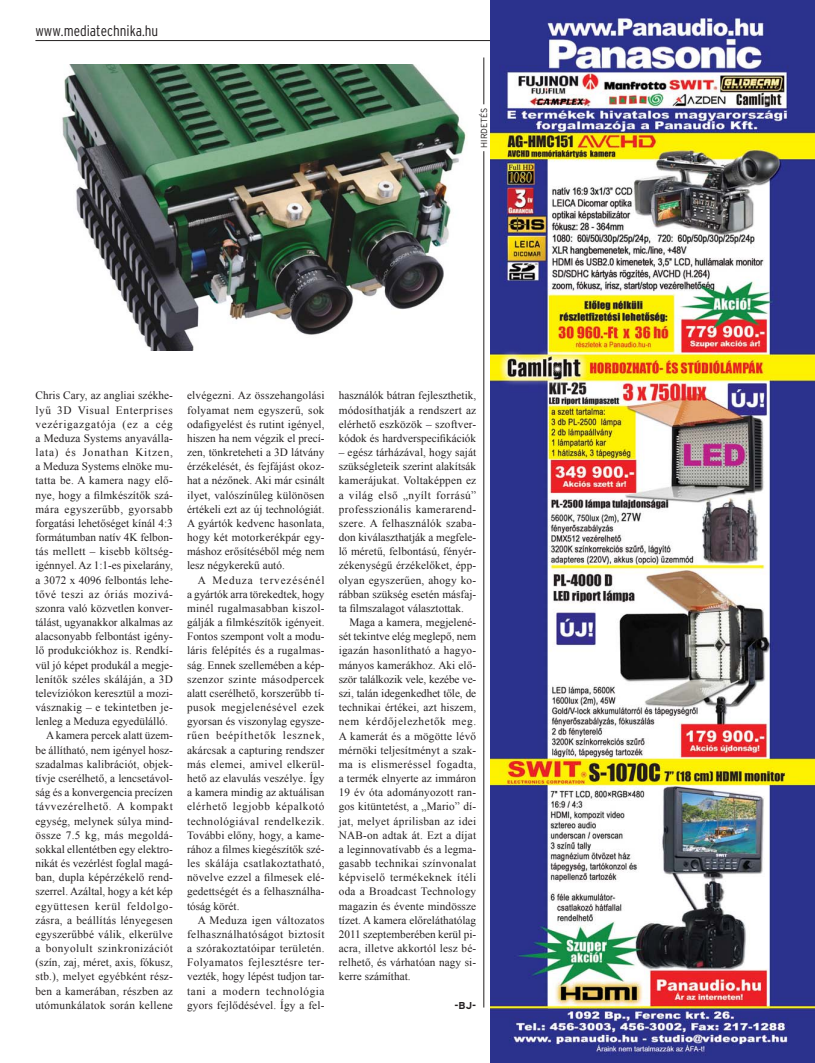
<style>
.page{position:relative;width:815px;height:1063px;background:#fff}
.page>*{position:absolute;margin:0;border:0;box-sizing:border-box;transform-origin:0 0}
.t1{font:300 condensed 15px "Interstate H";color:#231f20}
.t2{font:11.25px/14.1px "Times New Roman";letter-spacing:.01em;color:#231f20;text-align:justify}
.t3{font:11.25px "Times New Roman";letter-spacing:.04em;color:#231f20}
.t4{font:11.25px "Times New Roman";letter-spacing:.055em;color:#231f20}
.t5{font:11.25px "Times New Roman";letter-spacing:.05em;color:#231f20}
.t6{font:11.25px "Times New Roman";letter-spacing:.065em;color:#231f20}
.t7{font:11.25px "Times New Roman";letter-spacing:.07em;color:#231f20}
.t8{font:11.25px "Times New Roman";letter-spacing:.03em;color:#231f20}
.t9{font:700 10px "Interstate H";color:#231f20}
.t10{font:300 8.75px "Interstate H";color:#231f20}
</style>
<div class="page">
<hr style="left:483px;top:151px;width:1px;height:857px;background:#231f20">
<hr style="left:483px;top:57px;width:1px;height:47px;background:#231f20">
<hr style="left:35px;top:40px;width:745px;height:1px;background:#231f20">
<img style="left:490px;top:0;width:325px;height:1063px">
<img style="left:62px;top:64px;width:404px;height:286px">
<h1 class="t1" style="left:35px;top:25px;width:124px">www.mediatechnika.hu</h1>
<p class="t10" style="left:481px;top:148px;width:42px;rotate:-90deg">HIRDETÉS</p>
<p class="t2" style="left:35px;top:388px;width:139px">Chris Cary, az angliai székhe-</p>
<p class="t4" style="left:35px;top:403px;width:139px">lyű 3D Visual Enterprises</p>
<p class="t6" style="left:35px;top:418px;width:139px">vezérigazgatója (ez a cég</p>
<p class="t2" style="left:35px;top:431px;width:139px">a Meduza Systems anyaválla-</p>
<p class="t7" style="left:35px;top:446px;width:139px">lata) és Jonathan Kitzen,</p>
<p class="t2" style="left:35px;top:459px;width:139px">a Meduza Systems elnöke mu-</p>
<p class="t2" style="left:35px;top:474px;width:139px">tatta be. A kamera nagy elő-</p>
<p class="t2" style="left:35px;top:488px;width:139px">nye, hogy a filmkészítők szá-</p>
<p class="t3" style="left:35px;top:503px;width:139px">mára egyszerűbb, gyorsabb</p>
<p class="t2" style="left:35px;top:516px;width:139px">forgatási lehetőséget kínál 4:3</p>
<p class="t2" style="left:35px;top:530px;width:139px">formátumban natív 4K felbon-</p>
<p class="t2" style="left:35px;top:544px;width:139px">tás mellett – kisebb költség-</p>
<p class="t2" style="left:35px;top:559px;width:139px">igénnyel. Az 1:1-es pixelarány,</p>
<p class="t2" style="left:35px;top:573px;width:139px">a 3072 x 4096 felbontás lehe-</p>
<p class="t3" style="left:35px;top:588px;width:139px">tővé teszi az óriás mozivá-</p>
<p class="t2" style="left:35px;top:601px;width:139px">szonra való közvetlen konver-</p>
<p class="t2" style="left:35px;top:615px;width:139px">tálást, ugyanakkor alkalmas az</p>
<p class="t2" style="left:35px;top:629px;width:139px">alacsonyabb felbontást igény-</p>
<p class="t2" style="left:35px;top:644px;width:139px">lő produkciókhoz is. Rendkí-</p>
<p class="t2" style="left:35px;top:658px;width:139px">vül jó képet produkál a megje-</p>
<p class="t2" style="left:35px;top:672px;width:139px">lenítők széles skáláján, a 3D</p>
<p class="t2" style="left:35px;top:686px;width:139px">televíziókon keresztül a mozi-</p>
<p class="t2" style="left:35px;top:700px;width:139px">vásznakig – e tekintetben je-</p>
<p class="t2" style="left:35px;top:714px;width:134px">lenleg a Meduza egyedülálló.</p>
<p class="t2" style="left:46px;top:729px;width:128px">A kamera percek alatt üzem-</p>
<p class="t2" style="left:35px;top:743px;width:139px">be állítható, nem igényel hosz-</p>
<p class="t2" style="left:35px;top:757px;width:139px">szadalmas kalibrációt, objek-</p>
<p class="t2" style="left:35px;top:771px;width:139px">tívje cserélhető, a lencsetávol-</p>
<p class="t2" style="left:35px;top:785px;width:139px">ság és a konvergencia precízen</p>
<p class="t5" style="left:35px;top:800px;width:139px">távvezérelhető. A kompakt</p>
<p class="t2" style="left:35px;top:814px;width:139px">egység, melynek súlya mind-</p>
<p class="t8" style="left:35px;top:829px;width:139px">össze 7.5 kg, más megoldá-</p>
<p class="t2" style="left:35px;top:842px;width:139px">sokkal ellentétben egy elektro-</p>
<p class="t2" style="left:35px;top:856px;width:139px">nikát és vezérlést foglal magá-</p>
<p class="t2" style="left:35px;top:870px;width:139px">ban, dupla képérzékelő rend-</p>
<p class="t2" style="left:35px;top:885px;width:139px">szerrel. Azáltal, hogy a két kép</p>
<p class="t4" style="left:35px;top:900px;width:139px">együttesen kerül feldolgo-</p>
<p class="t2" style="left:35px;top:913px;width:139px">zásra, a beállítás lényegesen</p>
<p class="t2" style="left:35px;top:927px;width:139px">egyszerűbbé válik, elkerülve</p>
<p class="t3" style="left:35px;top:942px;width:139px">a bonyolult szinkronizációt</p>
<p class="t2" style="left:35px;top:955px;width:139px">(szín, zaj, méret, axis, fókusz,</p>
<p class="t2" style="left:35px;top:970px;width:139px">stb.), melyet egyébként rész-</p>
<p class="t2" style="left:35px;top:984px;width:139px">ben a kamerában, részben az</p>
<p class="t2" style="left:35px;top:998px;width:139px">utómunkálatok során kellene</p>
<p class="t2" style="left:187px;top:388px;width:139px">elvégezni. Az összehangolási folyamat nem egyszerű, sok odafigyelést és rutint igényel, hiszen ha nem végzik el precí&shy;zen, tönkreteheti a 3D látvány érzékelését, és fejfájást okoz&shy;hat a nézőnek. Aki már csinált ilyet, valószínűleg különösen értékeli ezt az új technológiát.<br>A gyártók kedvenc hasonlata, hogy két motorkerékpár egy&shy;máshoz erősítéséből még nem lesz négykerekű autó.</p>
<p class="t2" style="left:187px;top:573px;width:139px;text-indent:11px">A Meduza tervezésénél a gyártók arra törekedtek, hogy minél rugalmasabban kiszol&shy;gálják a filmkészítők igényeit.<br>Fontos szempont volt a modu&shy;láris felépítés és a rugalmas&shy;ság. Ennek szellemében a kép&shy;szenzor szinte másodpercek alatt cserélhető, korszerűbb tí&shy;pusok megjelenésével ezek gyorsan és viszonylag egysze&shy;rűen beépíthetők lesznek, akárcsak a capturing rendszer más elemei, amivel elkerül&shy;hető az elavulás veszélye. Így a kamera mindig az aktuálisan elérhető legjobb képalkotó technológiával rendelkezik.<br>További előny, hogy, a kame&shy;rához a filmes kiegészítők szé&shy;les skálája csatlakoztatható, növelve ezzel a filmesek elé&shy;gedettségét és a felhasználha&shy;tóság körét.</p>
<p class="t2" style="left:187px;top:913px;width:139px;text-indent:11px">A Meduza igen változatos felhasználhatóságot biztosít a szórakoztatóipar területén.<br>Folyamatos fejlesztésre ter&shy;vezték, hogy lépést tudjon tar&shy;tani a modern technológia gyors fejlődésével. Így a fel-</p>
<p class="t2" style="left:339px;top:388px;width:139px">használók bátran fejleszthetik, módosíthatják a rendszert az elérhető eszközök – szoftver&shy;kódok és hardverspecifikációk</p>
<p class="t2" style="left:339px;top:445px;width:139px">– egész tárházával, hogy saját szükségleteik szerint alakítsák kamerájukat. Voltaképpen ez a világ első „nyílt forrású” professzionális kamerarend&shy;szere. A felhasználók szaba&shy;don kiválaszthatják a megfele&shy;lő méretű, felbontású, fényér&shy;zékenységű érzékelőket, épp&shy;olyan egyszerűen, ahogy ko&shy;rábban szükség esetén másfaj&shy;ta filmszalagot választottak.</p>
<p class="t2" style="left:339px;top:615px;width:139px;text-indent:11px">Maga a kamera, megjelené&shy;sét tekintve elég meglepő, nem igazán hasonlítható a hagyo&shy;mányos kamerákhoz. Aki elő&shy;ször találkozik vele, kezébe ve&shy;szi, talán idegenkedhet tőle, de technikai értékei, azt hiszem, nem kérdőjelezhetők meg.<br>A kamerát és a mögötte lévő mérnöki teljesítményt a szak&shy;ma is elismeréssel fogadta, a termék elnyerte az immáron 19 év óta adományozott ran&shy;gos kitüntetést, a „Mario” dí&shy;jat, melyet áprilisban az idei NAB-on adtak át. Ezt a díjat a leginnovatívabb és a legma&shy;gasabb technikai színvonalat képviselő termékeknek ítéli oda a Broadcast Technology magazin és évente mindössze tízet. A kamera előreláthatólag 2011 szeptemberében kerül pi&shy;acra, illetve akkortól lesz bé&shy;relhető, és várhatóan nagy si&shy;kerre számíthat.</p>
<p class="t9" style="left:454px;top:1002px;width:23px">-BJ-</p>
</div>
